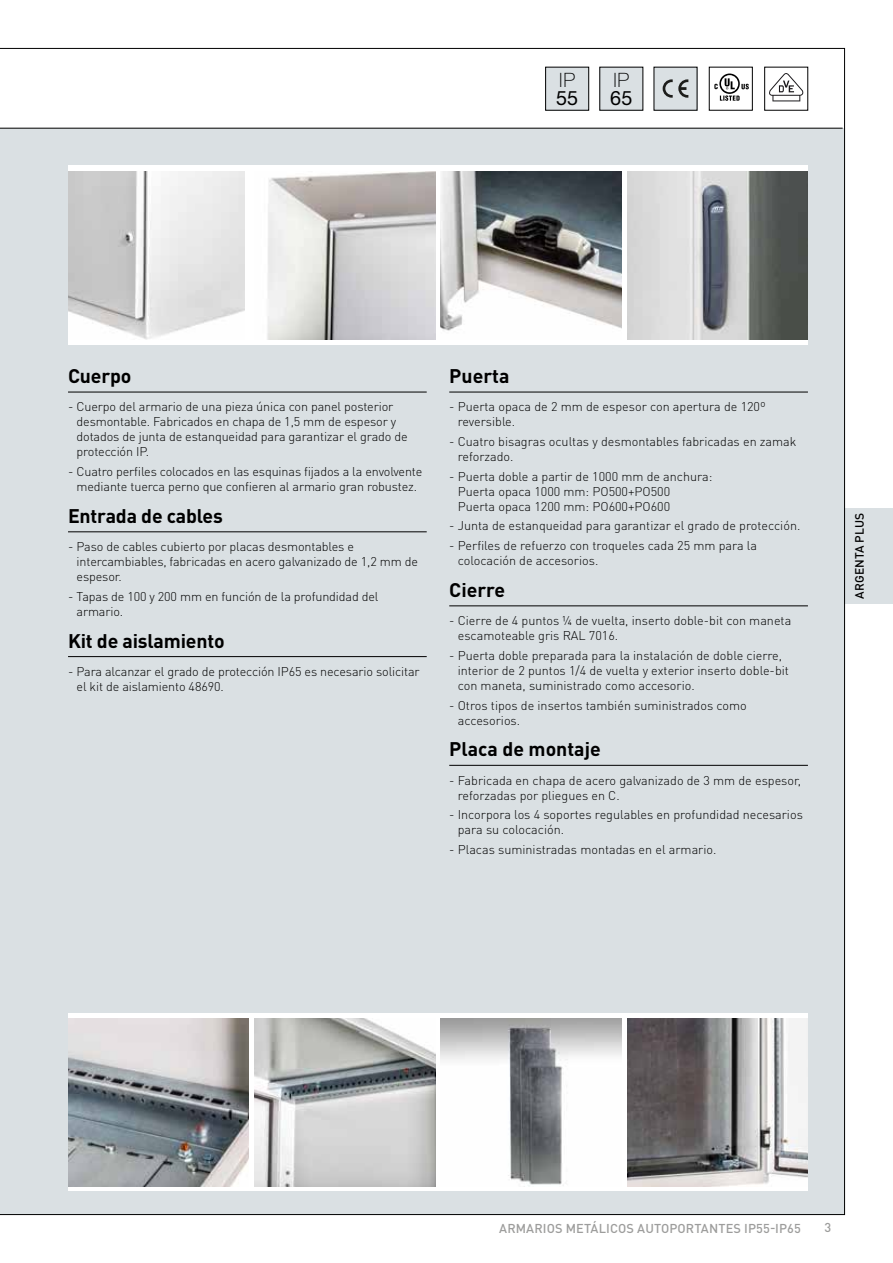
<style>
.page{position:relative;width:893px;height:1263px;background:#fff}
.page>*{position:absolute;margin:0;border:0;box-sizing:border-box;transform-origin:0 0}
.t1{font:100 19.8px "Helvetica Neue LT Pro";color:#000}
.t2{font:19.8px "Helvetica Neue LT Pro";color:#000}
.t3{font:700 19.5px "DIN Pro";letter-spacing:-.01em;color:#000}
.t4{font:500 12.75px "DIN Pro";letter-spacing:.01em;color:#9d9d9c}
.t5{font:300 12.6px/15px "DIN Pro";letter-spacing:-.005em;color:#000}
.t6{font:500 12px "DIN Pro";letter-spacing:.01em;color:#000}
</style>
<div class="page">
<div style="left:844px;top:508px;width:49px;height:95px;background:#dae0e3"></div>
<div style="left:546px;top:67px;width:43px;height:43px;background:#dae0e3"></div>
<div style="left:545px;top:67px;width:44px;height:43px;border:1px solid #000"></div>
<div style="left:654px;top:67px;width:43px;height:43px;background:#dae0e3"></div>
<svg style="left:663px;top:79px;width:25px;height:19px"></svg>
<div style="left:600px;top:67px;width:43px;height:43px;background:#dae0e3"></div>
<div style="left:0;top:128px;width:845px;height:1087px;background:#dae0e3"></div>
<div style="left:68px;top:166px;width:740px;height:179px;background:#fff"></div>
<img style="left:267px;top:171px;width:168px;height:168px">
<img style="left:627px;top:171px;width:181px;height:168px">
<img style="left:68px;top:171px;width:177px;height:168px">
<img style="left:441px;top:171px;width:180px;height:160px">
<div style="left:68px;top:1013px;width:740px;height:178px;background:#fff"></div>
<img style="left:441px;top:1018px;width:180px;height:168px">
<img style="left:627px;top:1018px;width:181px;height:168px">
<img style="left:68px;top:1018px;width:181px;height:168px">
<img style="left:254px;top:1018px;width:181px;height:168px">
<hr style="left:68px;top:392px;width:359px;height:1px;background:#000">
<hr style="left:68px;top:531px;width:359px;height:1px;background:#000">
<hr style="left:68px;top:656px;width:359px;height:1px;background:#000">
<hr style="left:449px;top:392px;width:359px;height:1px;background:#000">
<hr style="left:449px;top:605px;width:359px;height:1px;background:#000">
<hr style="left:449px;top:765px;width:359px;height:1px;background:#000">
<svg style="left:714px;top:74px;width:35px;height:27px"></svg>
<svg style="left:769px;top:73px;width:35px;height:28px"></svg>
<h1 class="t1" style="left:559px;top:68px;width:17px">IP</h1>
<h1 class="t2" style="left:556px;top:86px;width:24px">55</h1>
<h1 class="t1" style="left:613px;top:68px;width:17px">IP</h1>
<h1 class="t2" style="left:610px;top:86px;width:24px">65</h1>
<h2 class="t3" style="left:68px;top:363px;width:65px">Cuerpo</h2>
<p class="t5" style="left:77px;top:399px;width:333px;text-indent:-9px">- Cuerpo del armario de una pieza única con panel posterior desmontable. Fabricados en chapa de 1,5 mm de espesor y dotados de junta de estanqueidad para garantizar el grado de protección IP.</p>
<p class="t5" style="left:68px;top:463px;width:356px;text-align:center">- Cuatro perfiles colocados en las esquinas fijados a la envolvente mediante tuerca perno que confieren al armario gran robustez.</p>
<h2 class="t3" style="left:68px;top:503px;width:156px">Entrada de cables</h2>
<p class="t5" style="left:77px;top:538px;width:343px;text-indent:-9px">- Paso de cables cubierto por placas desmontables e intercambiables, fabricadas en acero galvanizado de 1,2 mm de espesor.</p>
<p class="t5" style="left:77px;top:588px;width:304px;text-indent:-9px">- Tapas de 100 y 200 mm en función de la profundidad del armario.</p>
<h2 class="t3" style="left:68px;top:627px;width:158px">Kit de aislamiento</h2>
<p class="t5" style="left:77px;top:663px;width:345px;text-indent:-9px">- Para alcanzar el grado de protección IP65 es necesario solicitar el kit de aislamiento 48690.</p>
<h2 class="t3" style="left:449px;top:363px;width:62px">Puerta</h2>
<p class="t5" style="left:458px;top:399px;width:310px;text-indent:-9px">- Puerta opaca de 2 mm de espesor con apertura de 120º reversible.</p>
<p class="t5" style="left:458px;top:433px;width:340px;text-indent:-9px">- Cuatro bisagras ocultas y desmontables fabricadas en zamak reforzado.</p>
<p class="t5" style="left:458px;top:468px;width:256px;text-indent:-9px">- Puerta doble a partir de 1000 mm de anchura:<br>Puerta opaca 1000 mm: PO500+PO500<br>Puerta opaca 1200 mm: PO600+PO600</p>
<p class="t5" style="left:449px;top:518px;width:353px">- Junta de estanqueidad para garantizar el grado de protección.</p>
<p class="t5" style="left:458px;top:537px;width:301px;text-indent:-9px">- Perfiles de refuerzo con troqueles cada 25 mm para la colocación de accesorios.</p>
<h2 class="t3" style="left:449px;top:577px;width:57px">Cierre</h2>
<p class="t5" style="left:458px;top:613px;width:335px;text-indent:-9px">- Cierre de 4 puntos ¼ de vuelta, inserto doble-bit con maneta escamoteable gris RAL 7016.</p>
<p class="t5" style="left:458px;top:647px;width:333px;text-indent:-9px">- Puerta doble preparada para la instalación de doble cierre, interior de 2 puntos 1/4 de vuelta y exterior inserto doble-bit con maneta, suministrado como accesorio.</p>
<p class="t5" style="left:458px;top:697px;width:291px;text-indent:-9px">- Otros tipos de insertos también suministrados como accesorios.</p>
<h2 class="t3" style="left:449px;top:736px;width:153px">Placa de montaje</h2>
<p class="t5" style="left:458px;top:772px;width:345px;text-indent:-9px">- Fabricada en chapa de acero galvanizado de 3 mm de espesor, reforzadas por pliegues en C.</p>
<p class="t5" style="left:458px;top:807px;width:347px;text-indent:-9px">- Incorpora los 4 soportes regulables en profundidad necesarios para su colocación.</p>
<p class="t5" style="left:449px;top:841px;width:269px">- Placas suministradas montadas en el armario.</p>
<p class="t6" style="left:851px;top:599px;width:88px;rotate:-90deg">ARGENTA PLUS</p>
<p class="t4" style="left:499px;top:1219px;width:303px">ARMARIOS METÁLICOS AUTOPORTANTES IP55-IP65</p>
<p class="t4" style="left:824px;top:1218px;width:8px">3</p>
</div>
